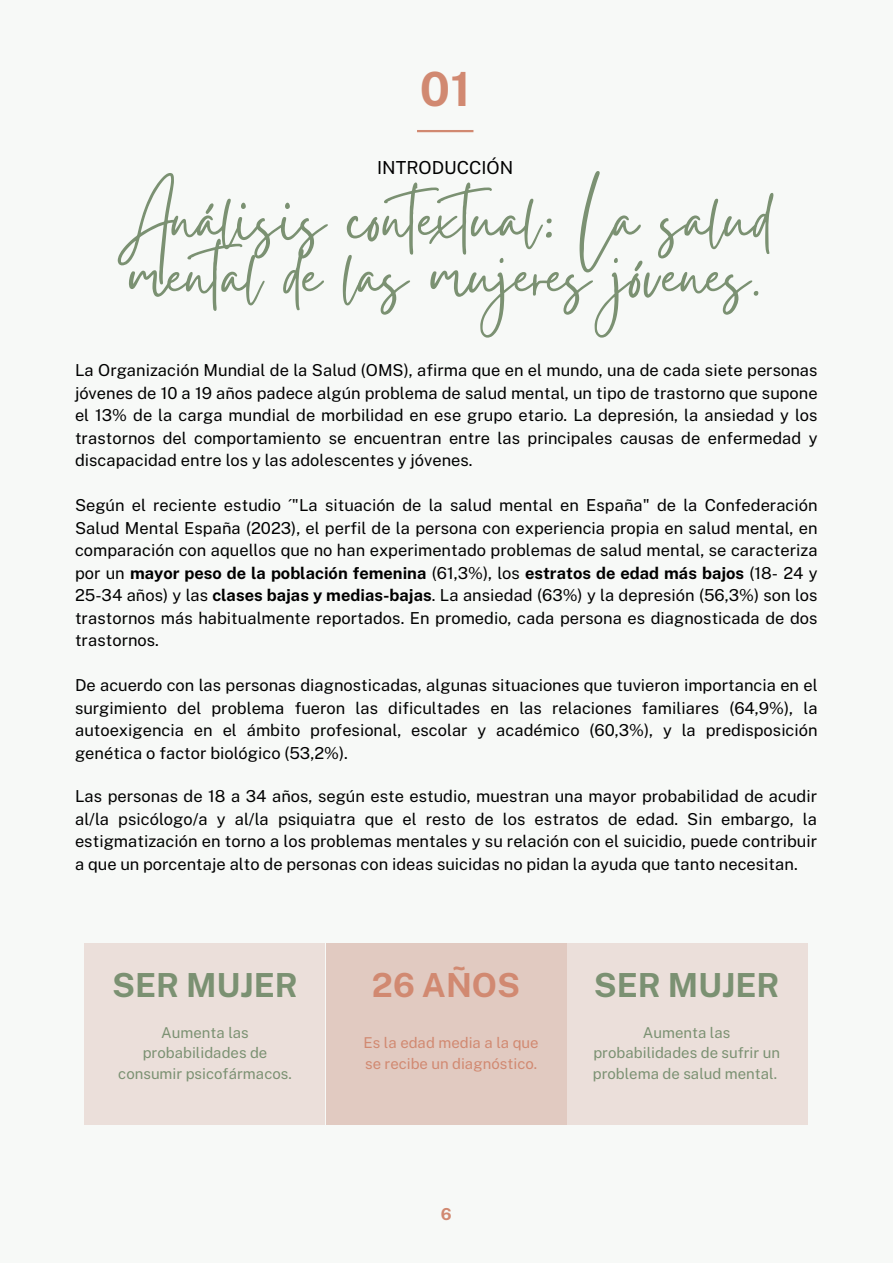
<style>
.page{position:relative;width:893px;height:1264px;background:#fff}
.page>*{position:absolute;margin:0;border:0;box-sizing:border-box;transform-origin:0 0}
.t1{font:85.2px "Gistesy";color:#7b9172}
.t2{font:700 47.1px "Public Sans";color:#d18971}
.t3{font:700 33.15px "Public Sans";color:#7b9172}
.t4{font:700 33.15px "Public Sans";color:#d18971}
.t5{font:18px "Public Sans";color:#000}
.t6{font:16.5px/22.5px "Public Sans";color:#000;text-align:justify}
.t7{font:700 16.5px "Public Sans";color:#d18971}
.t8{font:15px/20.2px "Public Sans";color:#7b9172;text-align:center}
.t9{font:15px/20.2px "Public Sans";color:#d18971}
.s1{font-weight:700}
</style>
<div class="page">
<div style="left:0;top:0;width:892px;height:1262px;background:#f7f9f7"></div>
<hr style="left:417px;top:130px;width:56px;height:2px;background:#d18971">
<div style="left:567px;top:943px;width:240px;height:181px;background:#ebdfda"></div>
<div style="left:326px;top:943px;width:240px;height:181px;background:#e1cac1"></div>
<div style="left:85px;top:943px;width:240px;height:181px;background:#ebdfda"></div>
<p class="t2" style="left:420px;top:62px;width:52px">01</p>
<p class="t5" style="left:377px;top:157px;width:138px">INTRODUCCIÓN</p>
<p class="t1" style="left:119px;top:160px;width:654px">Análisis contextual: La salud</p>
<p class="t1" style="left:127px;top:217px;width:636px">mental de las mujeres jóvenes.</p>
<p class="t6" style="left:75px;top:359px;width:744px">La Organización Mundial de la Salud (OMS), afirma que en el mundo, una de cada siete personas jóvenes de 10 a 19 años padece algún problema de salud mental, un tipo de trastorno que supone el 13% de la carga mundial de morbilidad en ese grupo etario. La depresión, la ansiedad y los trastornos del comportamiento se encuentran entre las principales causas de enfermedad y discapacidad entre los y las adolescentes y jóvenes.</p>
<p class="t6" style="left:75px;top:494px;width:744px">Según el reciente estudio ´"La situación de la salud mental en España" de la Confederación Salud Mental España (2023), el perfil de la persona con experiencia propia en salud mental, en comparación con aquellos que no han experimentado problemas de salud mental, se caracteriza por un <span class="s1">mayor peso de la población femenina</span> (61,3%), los <span class="s1">estratos de edad más bajos</span> (18- 24 y 25-34 años) y las <span class="s1">clases bajas y medias-bajas</span>. La ansiedad (63%) y la depresión (56,3%) son los trastornos más habitualmente reportados. En promedio, cada persona es diagnosticada de dos trastornos.</p>
<p class="t6" style="left:75px;top:674px;width:744px">De acuerdo con las personas diagnosticadas, algunas situaciones que tuvieron importancia en el surgimiento del problema fueron las dificultades en las relaciones familiares (64,9%), la autoexigencia en el ámbito profesional, escolar y académico (60,3%), y la predisposición genética o factor biológico (53,2%).</p>
<p class="t6" style="left:75px;top:785px;width:743px">Las personas de 18 a 34 años, según este estudio, muestran una mayor probabilidad de acudir al/la psicólogo/a y al/la psiquiatra que el resto de los estratos de edad. Sin embargo, la estigmatización en torno a los problemas mentales y su relación con el suicidio, puede contribuir a que un porcentaje alto de personas con ideas suicidas no pidan la ayuda que tanto necesitan.</p>
<p class="t3" style="left:112px;top:965px;width:187px">SER MUJER</p>
<p class="t8" style="left:118px;top:1022px;width:175px">Aumenta las probabilidades de consumir psicofármacos.</p>
<p class="t4" style="left:372px;top:965px;width:150px">26 AÑOS</p>
<p class="t9" style="left:363px;top:1032px;width:176px">Es la edad media a la que se recibe un diagnóstico.</p>
<p class="t7" style="left:441px;top:1203px;width:12px">6</p>
<p class="t3" style="left:593px;top:965px;width:187px">SER MUJER</p>
<p class="t8" style="left:593px;top:1022px;width:188px">Aumenta las probabilidades de sufrir un problema de salud mental.</p>
</div>
